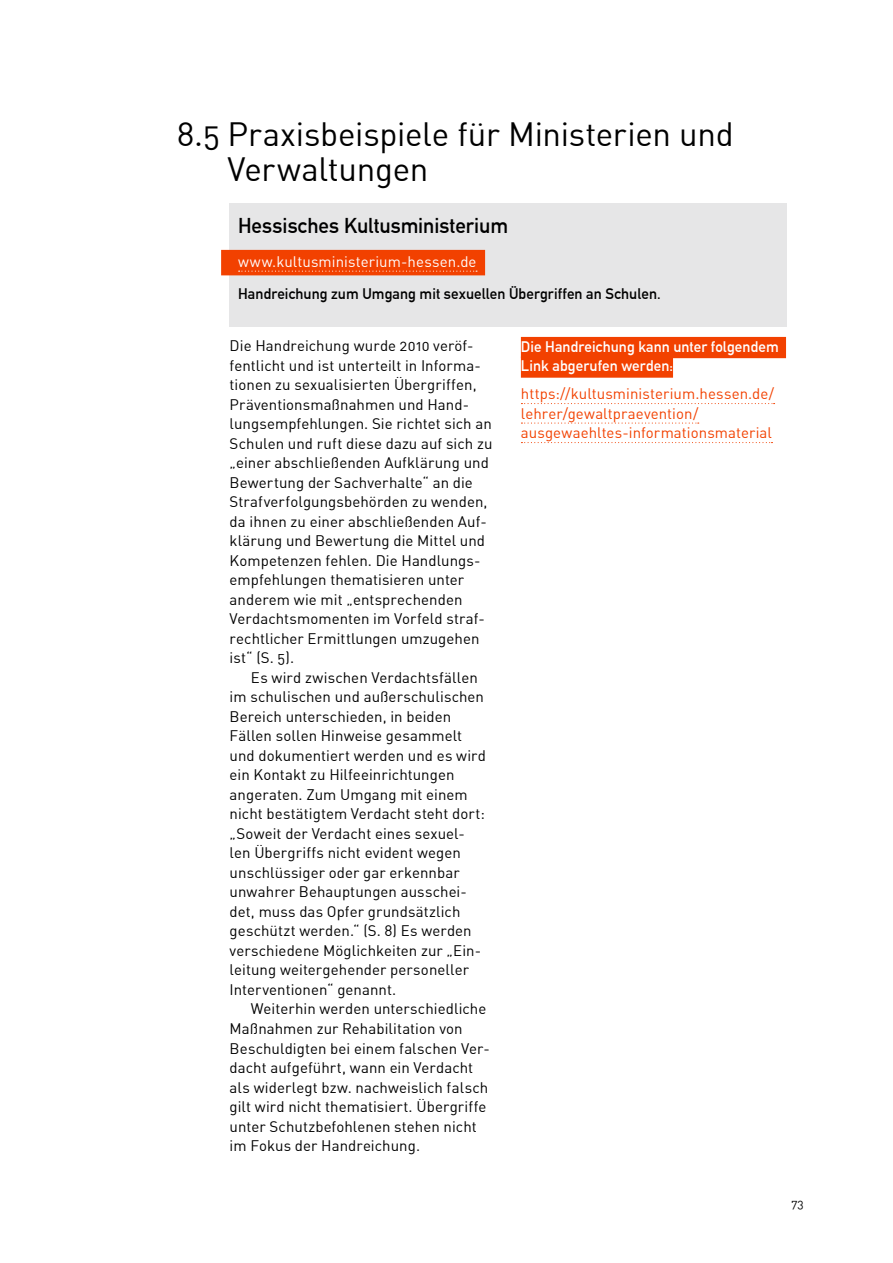
<style>
.page{position:relative;width:893px;height:1263px;background:#fff}
.page>*{position:absolute;margin:0;border:0;box-sizing:border-box;transform-origin:0 0}
.t1{font:33px/35.5px "DIN Alternate";letter-spacing:-.01em;color:#000}
.t2{font:700 21px "DIN Alternate";letter-spacing:-.005em;color:#000}
.t3{font:15px/19.5px "DIN Alternate";letter-spacing:.005em;color:#000}
.t4{font:15px/19.5px "DIN Alternate";letter-spacing:.005em;color:#f24100}
.t5{font:700 15px "DIN Alternate";letter-spacing:.005em;color:#000}
.t6{font:700 15px/19.5px "DIN Alternate";letter-spacing:.005em;color:#fff}
.t7{font:15px "DIN Alternate";letter-spacing:.005em;color:#fff}
.t8{font:12px "DIN Alternate";color:#000}
</style>
<div class="page">
<div style="left:230px;top:203px;width:557px;height:123px;background:#e6e6e7"></div>
<div style="left:521px;top:337px;width:265px;height:21px;background:#f24100"></div>
<div style="left:521px;top:356px;width:152px;height:22px;background:#f24100"></div>
<svg style="left:521px;top:403px;width:254px;height:1px"></svg>
<svg style="left:521px;top:422px;width:178px;height:2px"></svg>
<svg style="left:521px;top:442px;width:251px;height:1px"></svg>
<div style="left:221px;top:250px;width:264px;height:25px;background:#f24100"></div>
<svg style="left:239px;top:271px;width:238px;height:1px"></svg>
<h1 class="t1" style="left:227px;top:116px;width:508px;text-indent:-51px">8.5 Praxisbeispiele für Ministerien und<br>Verwaltungen</h1>
<h2 class="t2" style="left:238px;top:210px;width:272px">Hessisches Kultusministerium</h2>
<p class="t7" style="left:238px;top:252px;width:240px">www.kultusministerium-hessen.de</p>
<p class="t5" style="left:238px;top:282px;width:424px">Handreichung zum Umgang mit sexuellen Übergriffen an Schulen.</p>
<p class="t3" style="left:230px;top:336px;width:264px">Die Handreichung wurde 2010 veröf&shy;fentlicht und ist unterteilt in Informa&shy;tionen zu sexualisierten Übergriffen, Präventionsmaßnahmen und Hand&shy;lungsempfehlungen. Sie richtet sich an Schulen und ruft diese dazu auf sich zu „einer abschließenden Aufklärung und Bewertung der Sachverhalte“ an die Strafverfolgungsbehörden zu wenden, da ihnen zu einer abschließenden Auf&shy;klärung und Bewertung die Mittel und Kompetenzen fehlen. Die Handlungs&shy;empfehlungen thematisieren unter anderem wie mit „entsprechenden Verdachtsmomenten im Vorfeld straf&shy;rechtlicher Ermittlungen umzugehen ist“ (S. 5).</p>
<p class="t3" style="left:230px;top:667px;width:258px;text-indent:21px">Es wird zwischen Verdachtsfällen im schulischen und außerschulischen Bereich unterschieden, in beiden Fällen sollen Hinweise gesammelt und dokumentiert werden und es wird ein Kontakt zu Hilfeeinrichtungen angeraten. Zum Umgang mit einem nicht bestätigtem Verdacht steht dort: „Soweit der Verdacht eines sexuel&shy;len Übergriffs nicht evident wegen unschlüssiger oder gar erkennbar unwahrer Behauptungen ausschei&shy;det, muss das Opfer grundsätzlich geschützt werden.“ (S. 8) Es werden verschiedene Möglichkeiten zur „Ein&shy;leitung weitergehender personeller Interventionen“ genannt.</p>
<p class="t3" style="left:230px;top:999px;width:262px;text-indent:21px">Weiterhin werden unterschiedliche Maßnahmen zur Rehabilitation von Beschuldigten bei einem falschen Ver&shy;dacht aufgeführt, wann ein Verdacht als widerlegt bzw. nachweislich falsch gilt wird nicht thematisiert. Übergriffe unter Schutzbefohlenen stehen nicht im Fokus der Handreichung.</p>
<p class="t6" style="left:521px;top:336px;width:259px">Die Handreichung kann unter folgendem<br>Link abgerufen werden:</p>
<p class="t4" style="left:521px;top:384px;width:255px">https://kultusministerium.hessen.de/ lehrer/gewaltpraevention/ ausgewaehltes-informationsmaterial</p>
<p class="t8" style="left:791px;top:1196px;width:14px">73</p>
</div>
